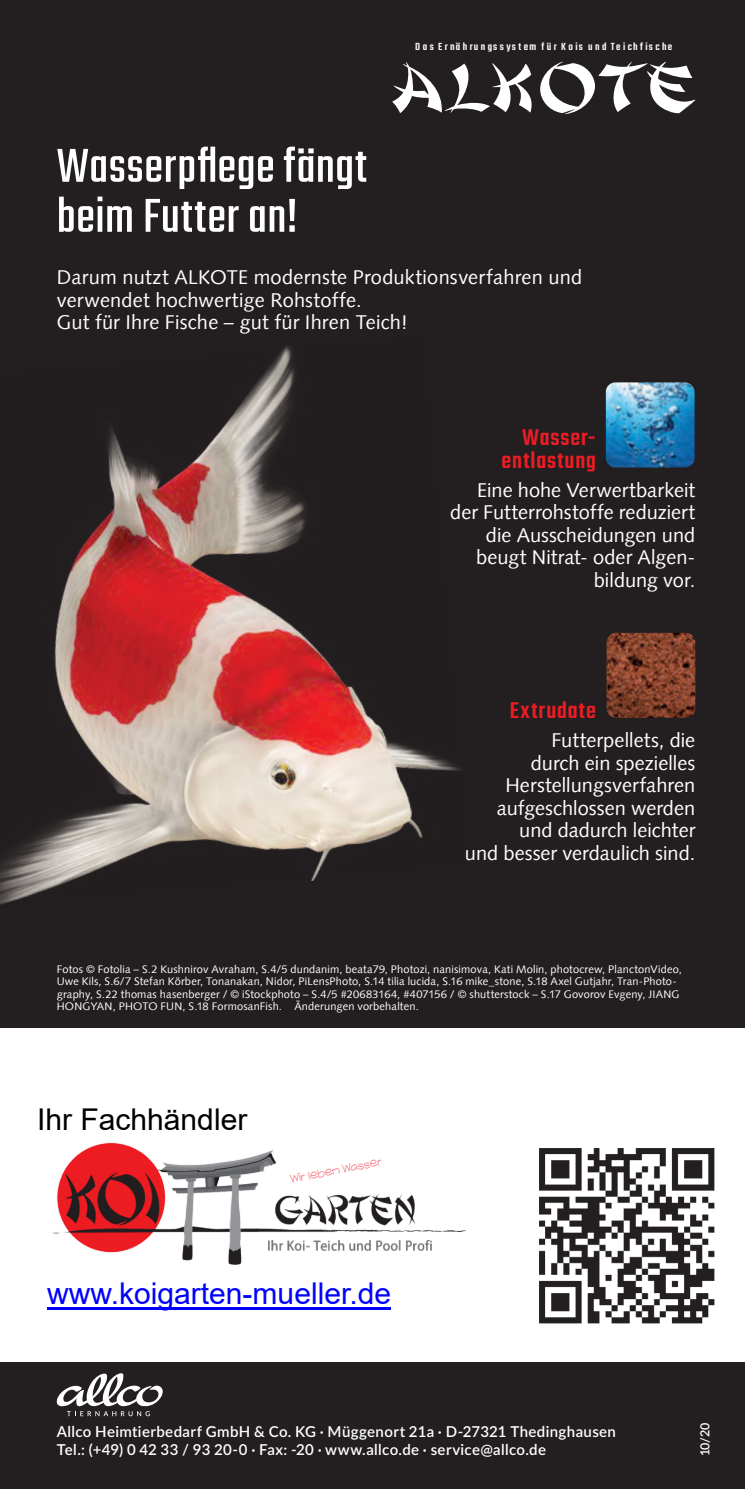
<style>
.page{position:relative;width:745px;height:1489px;background:#fff}
.page>*{position:absolute;margin:0;border:0;box-sizing:border-box;transform-origin:0 0}
.t1{font:52.5px/50px "Teko";letter-spacing:.01em;color:#fff}
.t2{font:30px "Arial";color:#00f}
.t3{font:30px "Arial";color:#000}
.t4{font:500 25px/22.5px "Teko";letter-spacing:.04em;color:#ed1c24;text-align:right}
.t5{font:20px/22.5px "Syntax LT";letter-spacing:.005em;color:#fff;text-align:right}
.t6{font:17.5px "Syntax LT";color:#fff}
.t7{font:600 15px/17.5px "Lato";letter-spacing:.025em;color:#fff}
.t8{font:600 12.5px "Lato";color:#fff}
.t9{font:500 11.25px "Teko";letter-spacing:.22em;color:#fff}
.t10{font:11.25px "Comicblast";color:#f75d68;scale:.81 1}
.t11{font:11px/12.5px "Syntax LT";letter-spacing:.015em;color:#fff}
</style>
<div class="page">
<div style="left:0;top:0;width:744px;height:1488px;background:#231f20"></div>
<svg style="left:56px;top:1373px;width:107px;height:42px"></svg>
<div style="left:0;top:1028px;width:744px;height:333px;background:#fff"></div>
<img style="left:539px;top:1148px;width:176px;height:176px">
<hr style="left:47px;top:1306px;width:344px;height:2px;background:#00f">
<img style="left:52px;top:1143px;width:413px;height:122px">
<img style="left:268px;top:1239px;width:162px;height:11px">
<img style="left:256px;top:1171px;width:159px;height:54px">
<img style="left:606px;top:632px;width:88px;height:86px;border-radius:9px">
<svg style="left:392px;top:62px;width:140px;height:51px"></svg>
<svg style="left:540px;top:62px;width:154px;height:52px"></svg>
<img style="left:0;top:346px;width:460px;height:559px">
<img style="left:605px;top:382px;width:89px;height:85px;border-radius:9px">
<h1 class="t1" style="left:57px;top:144px;width:311px">Wasserpflege fängt beim Futter an!</h1>
<p class="t9" style="left:415px;top:39px;width:258px">Das Ernährungssystem für Kois und Teichfische</p>
<h3 class="t5" style="left:57px;top:268px;width:526px;text-align:left">Darum nutzt ALKOTE modernste Produktionsverfahren und verwendet hochwertige Rohstoffe.<br>Gut für Ihre Fische – gut für Ihren Teich!</h3>
<h3 class="t4" style="left:501px;top:428px;width:96px">Wasser&shy;entlastung</h3>
<h3 class="t5" style="left:450px;top:480px;width:246px">Eine hohe Verwertbarkeit der Futterrohstoffe reduziert die Ausscheidungen und beugt Nitrat- oder Algen&shy;bildung vor.</h3>
<h3 class="t4" style="left:509px;top:701px;width:88px">Extrudate</h3>
<h3 class="t5" style="left:464px;top:730px;width:232px">Futterpellets, die<br>durch ein spezielles<br>Herstellungsverfahren aufgeschlossen werden und dadurch leichter<br>und besser verdaulich sind.</h3>
<p class="t11" style="left:57px;top:963px;width:626px">Fotos © Fotolia – S.2 Kushnirov Avraham, S.4/5 dundanim, beata79, Photozi, nanisimova, Kati Molin, photocrew, PlanctonVideo, Uwe Kils, S.6/7 Stefan Körber, Tonanakan, Nidor, PiLensPhoto, S.14 tilia lucida, S.16 mike_stone, S.18 Axel Gutjahr, Tran-Photo&shy;graphy, S.22 thomas hasenberger / © iStockphoto – S.4/5 #20683164, #407156 / © shutterstock – S.17 Govorov Evgeny, JIANG HONGYAN, PHOTO FUN, S.18 FormosanFish. Änderungen vorbehalten.</p>
<h2 class="t3" style="left:37px;top:1107px;width:212px">Ihr Fachhändler</h2>
<p class="t10" style="left:289px;top:1172px;width:117px;rotate:-11deg">Wir leben Wasser</p>
<h2 class="t2" style="left:47px;top:1281px;width:345px">www.koigarten-mueller.de</h2>
<h3 class="t7" style="left:57px;top:1423px;width:560px">Allco Heimtierbedarf GmbH &amp; Co. KG · Müggenort 21a · D-27321 Thedinghausen<br>Tel.: (+49) 0 42 33 / 93 20-0 · Fax: -20 · www.allco.de · service@allco.de</h3>
<p class="t8" style="left:699px;top:1456px;width:35px;rotate:-90deg">10/20</p>
<h3 class="t6" style="left:46px;top:1440px;width:21px">20</h3>
</div>
